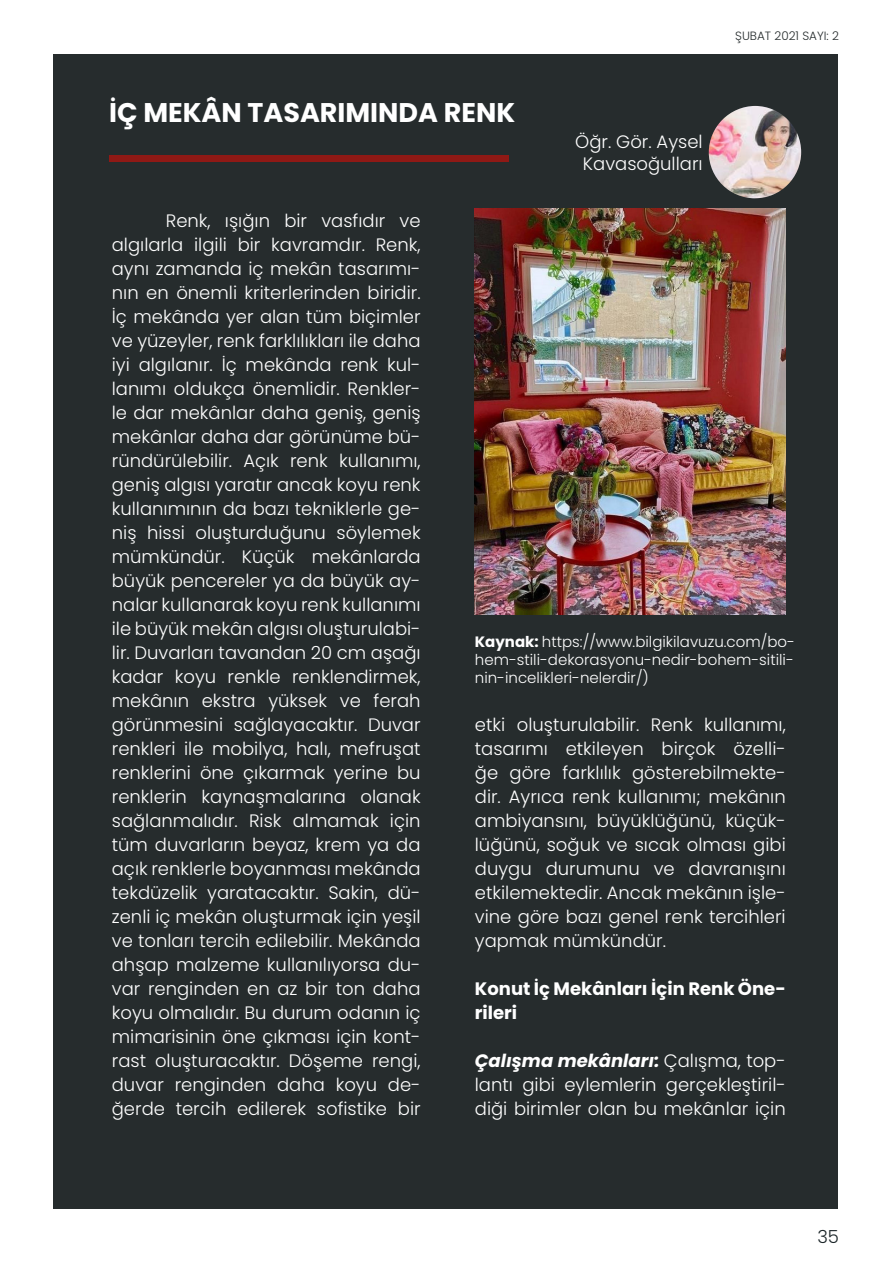
<style>
.page{position:relative;width:893px;height:1263px;background:#fff}
.page>*{position:absolute;margin:0;border:0;box-sizing:border-box;transform-origin:0 0}
.t1{font:700 27px "Poppins";color:#fff}
.t2{font:300 18px/24px "Poppins";color:#fff;text-align:justify}
.t3{font:700 18px/24px "Poppins";color:#fff}
.t4{font:300 18px "Poppins";color:#1b2528}
.t5{font:300 15px/18px "Poppins";color:#fff;text-align:justify}
.t6{font:300 12px "Poppins";color:#262c2d}
.s1{font-weight:700}
.s2{font-weight:700;font-style:italic}
</style>
<div class="page">
<div style="left:53px;top:54px;width:785px;height:1155px;background:#262c2d"></div>
<div style="left:109px;top:155px;width:400px;height:6px;background:#8f1915"></div>
<img style="left:475px;top:208px;width:310px;height:406px">
<img style="left:709px;top:106px;width:92px;height:92px;border-radius:46px">
<p class="t1" style="left:109px;top:97px;width:407px">İÇ MEKÂN TASARIMINDA RENK</p>
<p class="t6" style="left:735px;top:29px;width:105px">ŞUBAT 2021 SAYI: 2</p>
<p class="t2" style="left:575px;top:130px;width:129px">Öğr. Gör. Aysel</p>
<p class="t2" style="left:583px;top:151px;width:121px">Kavasoğulları</p>
<p class="t2" style="left:112px;top:209px;width:310px;text-indent:54px">Renk, ışığın bir vasfıdır ve algılarla ilgili bir kavramdır. Renk, aynı zamanda iç mekân tasarımı&shy;nın en önemli kriterlerinden biridir.<br>İç mekânda yer alan tüm biçimler ve yüzeyler, renk farklılıkları ile daha iyi algılanır. İç mekânda renk kul&shy;lanımı oldukça önemlidir. Renkler&shy;le dar mekânlar daha geniş, geniş mekânlar daha dar görünüme bü&shy;ründürülebilir. Açık renk kullanımı, geniş algısı yaratır ancak koyu renk kullanımının da bazı tekniklerle ge&shy;niş hissi oluşturduğunu söylemek mümkündür. Küçük mekânlarda büyük pencereler ya da büyük ay&shy;nalar kullanarak koyu renk kullanımı ile büyük mekân algısı oluşturulabi&shy;lir. Duvarları tavandan 20 cm aşağı kadar koyu renkle renklendirmek, mekânın ekstra yüksek ve ferah görünmesini sağlayacaktır. Duvar renkleri ile mobilya, halı, mefruşat renklerini öne çıkarmak yerine bu renklerin kaynaşmalarına olanak sağlanmalıdır. Risk almamak için tüm duvarların beyaz, krem ya da açık renklerle boyanması mekânda tekdüzelik yaratacaktır. Sakin, dü&shy;zenli iç mekân oluşturmak için yeşil ve tonları tercih edilebilir. Mekânda ahşap malzeme kullanılıyorsa du&shy;var renginden en az bir ton daha koyu olmalıdır. Bu durum odanın iç mimarisinin öne çıkması için kont&shy;rast oluşturacaktır. Döşeme rengi, duvar renginden daha koyu de&shy;ğerde tercih edilerek sofistike bir</p>
<p class="t5" style="left:475px;top:633px;width:322px"><span class="s1">Kaynak:</span> https://www.bilgikilavuzu.com/bo&shy;hem-stili-dekorasyonu-nedir-bohem-sitili&shy;nin-incelikleri-nelerdir/)</p>
<p class="t2" style="left:475px;top:713px;width:312px">etki oluşturulabilir. Renk kullanımı, tasarımı etkileyen birçok özelli&shy;ğe göre farklılık gösterebilmekte&shy;dir. Ayrıca renk kullanımı; mekânın ambiyansını, büyüklüğünü, küçük&shy;lüğünü, soğuk ve sıcak olması gibi duygu durumunu ve davranışını etkilemektedir. Ancak mekânın işle&shy;vine göre bazı genel renk tercihleri yapmak mümkündür.</p>
<p class="t3" style="left:475px;top:977px;width:312px">Konut İç Mekânları İçin Renk Öne&shy;rileri</p>
<p class="t2" style="left:475px;top:1049px;width:312px"><span class="s2">Çalışma mekânları:</span> Çalışma, top&shy;lantı gibi eylemlerin gerçekleştiril&shy;diği birimler olan bu mekânlar için</p>
<p class="t4" style="left:817px;top:1226px;width:23px">35</p>
</div>
